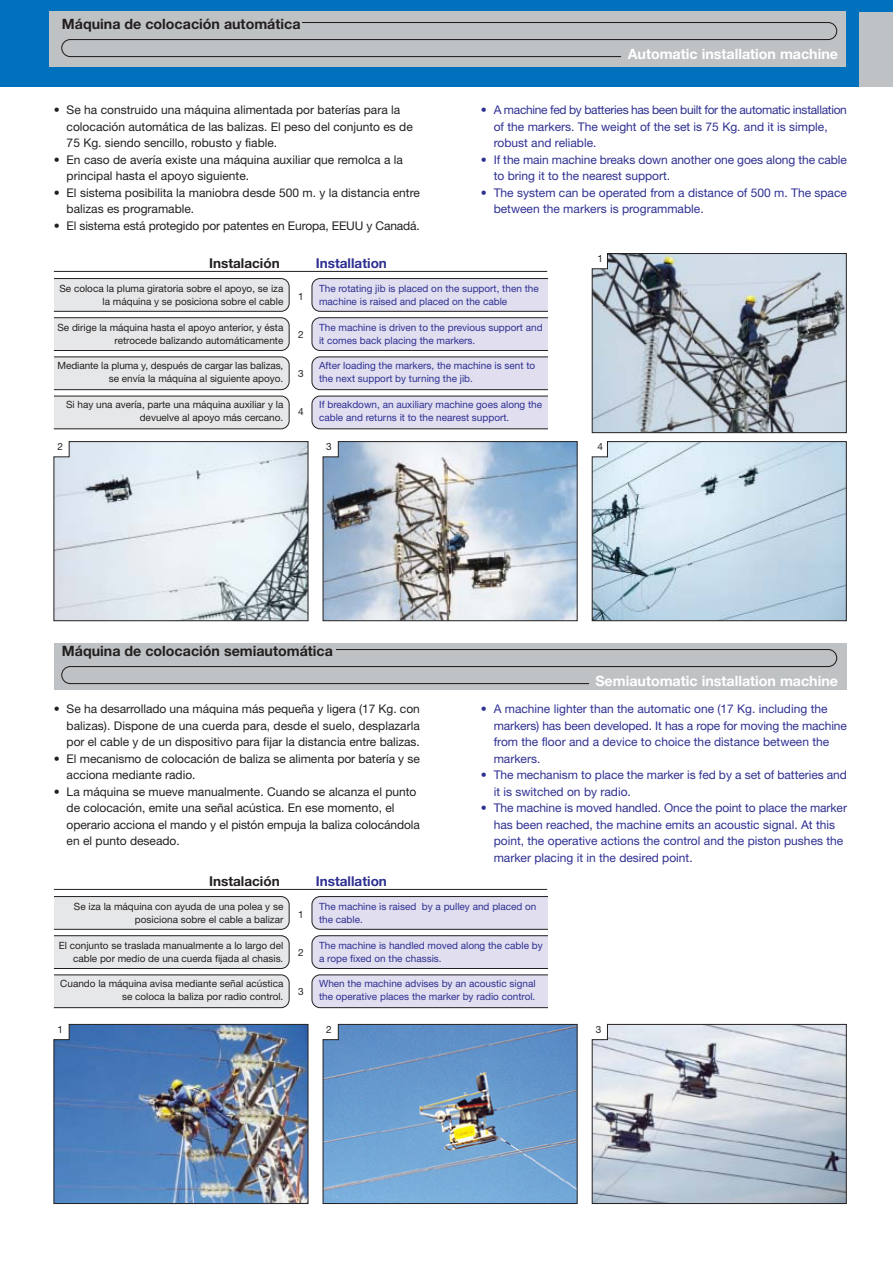
<style>
.page{position:relative;width:893px;height:1263px;background:#fff}
.page>*{position:absolute;margin:0;border:0;box-sizing:border-box;transform-origin:0 0}
.t1{font:700 14.25px "Helvetica Neue";color:#231f20}
.t2{font:700 14.25px "Helvetica Neue";color:#fff}
.t3{font:700 13.5px "Helvetica Neue";color:#2e3092}
.t4{font:700 13.5px "Helvetica Neue";color:#231f20}
.t5{font:12px/16.5px "Helvetica Neue";color:#231f20}
.t6{font:12px/16.5px "Helvetica Neue";color:#2e3092}
.t7{font:12px/16.5px "Helvetica Neue";letter-spacing:-.025em;color:#2e3092}
.t8{font:10.05px/12.9px "Helvetica Neue";color:#231f20;text-align:right}
.t9{font:10.05px/12.9px "Helvetica Neue";color:#2e3092}
</style>
<div class="page">
<div style="left:6px;top:0;width:886px;height:87px;background:#0071bc"></div>
<div style="left:0;top:0;width:13px;height:87px;background:#0071bc"></div>
<div style="left:49px;top:12px;width:797px;height:55px;background:#bfc2c4"></div>
<svg style="left:61px;top:22px;width:776px;height:36px"></svg>
<svg style="left:591px;top:1024px;width:256px;height:180px;background:#bdc5d0"></svg>
<svg style="left:322px;top:1024px;width:256px;height:180px;background:#6f9bc7"></svg>
<img style="left:53px;top:1024px;width:256px;height:180px">
<div style="left:54px;top:643px;width:792px;height:46px;background:#bfc2c4"></div>
<svg style="left:61px;top:649px;width:776px;height:36px"></svg>
<svg style="left:311px;top:896px;width:237px;height:112px;background:#d8d6e5"></svg>
<svg style="left:53px;top:896px;width:237px;height:112px;background:#dedfe0"></svg>
<hr style="left:54px;top:889px;width:493px;height:1px;background:#231f20">
<svg style="left:591px;top:441px;width:256px;height:181px;background:#c0d4e1"></svg>
<img style="left:322px;top:441px;width:256px;height:181px">
<svg style="left:53px;top:441px;width:256px;height:181px;background:#d6dee4"></svg>
<svg style="left:591px;top:253px;width:256px;height:181px;background:#a5afb8"></svg>
<svg style="left:311px;top:278px;width:237px;height:152px;background:#d8d7e5"></svg>
<svg style="left:53px;top:278px;width:237px;height:152px;background:#dedfe0"></svg>
<hr style="left:54px;top:271px;width:493px;height:1px;background:#231f20">
<div style="left:859px;top:12px;width:33px;height:75px;background:#bfc2c4"></div>
<p class="t1" style="left:62px;top:19px;width:240px">Máquina de colocación automática</p>
<p class="t5" style="left:67px;top:103px;width:348px;text-indent:-13px">• Se ha construido una máquina alimentada por baterías para la colocación automática de las balizas. El peso del conjunto es de<br>75 Kg. siendo sencillo, robusto y fiable.</p>
<p class="t5" style="left:67px;top:153px;width:338px;text-indent:-13px">• En caso de avería existe una máquina auxiliar que remolca a la principal hasta el apoyo siguiente.</p>
<p class="t5" style="left:67px;top:186px;width:355px;text-indent:-13px">• El sistema posibilita la maniobra desde 500 m. y la distancia entre balizas es programable.</p>
<p class="t5" style="left:54px;top:219px;width:367px">• El sistema está protegido por patentes en Europa, EEUU y Canadá.</p>
<p class="t2" style="left:627px;top:48px;width:212px">Automatic installation machine</p>
<p class="t7" style="left:493px;top:103px;width:355px;text-indent:-13px">• A machine fed by batteries has been built for the automatic installation of the markers. The weight of the set is 75 Kg. and it is simple, robust and reliable.</p>
<p class="t6" style="left:493px;top:153px;width:355px;text-indent:-13px">• If the main machine breaks down another one goes along the cable to bring it to the nearest support.</p>
<p class="t6" style="left:493px;top:186px;width:355px;text-indent:-13px">• The system can be operated from a distance of 500 m. The space between the markers is programmable.</p>
<p class="t4" style="left:209px;top:258px;width:72px">Instalación</p>
<p class="t3" style="left:316px;top:258px;width:73px">Installation</p>
<p class="t8" style="left:298px;top:291px;width:7px">1</p>
<p class="t8" style="left:298px;top:329px;width:7px">2</p>
<p class="t8" style="left:298px;top:367px;width:7px">3</p>
<p class="t8" style="left:298px;top:406px;width:7px">4</p>
<p class="t8" style="left:59px;top:283px;width:225px">Se coloca la pluma giratoria sobre el apoyo, se iza la máquina y se posiciona sobre el cable</p>
<p class="t8" style="left:58px;top:322px;width:227px">Se dirige la máquina hasta el apoyo anterior, y ésta retrocede balizando automáticamente</p>
<p class="t8" style="left:58px;top:360px;width:227px">Mediante la pluma y, después de cargar las balizas, se envía la máquina al siguiente apoyo.</p>
<p class="t8" style="left:66px;top:399px;width:219px">Si hay una avería, parte una máquina auxiliar y la devuelve al apoyo más cercano.</p>
<p class="t9" style="left:319px;top:283px;width:221px">The rotating jib is placed on the support, then the machine is raised and placed on the cable</p>
<p class="t9" style="left:319px;top:322px;width:225px">The machine is driven to the previous support and it comes back placing the markers.</p>
<p class="t9" style="left:319px;top:360px;width:217px">After loading the markers, the machine is sent to the next support by turning the jib.</p>
<p class="t9" style="left:319px;top:399px;width:224px">If breakdown, an auxiliary machine goes along the cable and returns it to the nearest support.</p>
<p class="t8" style="left:597px;top:253px;width:7px">1</p>
<p class="t8" style="left:58px;top:441px;width:7px">2</p>
<p class="t8" style="left:326px;top:441px;width:7px">3</p>
<p class="t8" style="left:597px;top:441px;width:7px">4</p>
<p class="t1" style="left:62px;top:646px;width:272px">Máquina de colocación semiautomática</p>
<p class="t5" style="left:67px;top:702px;width:355px;text-align:justify;text-indent:-13px">• Se ha desarrollado una máquina más pequeña y ligera (17 Kg. con balizas). Dispone de una cuerda para, desde el suelo, desplazarla por el cable y de un dispositivo para fijar la distancia entre balizas.</p>
<p class="t5" style="left:67px;top:751px;width:355px;text-indent:-13px">• El mecanismo de colocación de baliza se alimenta por batería y se acciona mediante radio.</p>
<p class="t5" style="left:67px;top:784px;width:355px;text-indent:-13px">• La máquina se mueve manualmente. Cuando se alcanza el punto de colocación, emite una señal acústica. En ese momento, el operario acciona el mando y el pistón empuja la baliza colocándola en el punto deseado.</p>
<p class="t2" style="left:595px;top:675px;width:244px">Semiautomatic installation machine</p>
<p class="t6" style="left:493px;top:702px;width:355px;text-indent:-13px">• A machine lighter than the automatic one (17 Kg. including the markers) has been developed. It has a rope for moving the machine from the floor and a device to choice the distance between the markers.</p>
<p class="t6" style="left:493px;top:768px;width:355px;text-indent:-13px">• The mechanism to place the marker is fed by a set of batteries and it is switched on by radio.</p>
<p class="t6" style="left:493px;top:801px;width:355px;text-indent:-13px">• The machine is moved handled. Once the point to place the marker has been reached, the machine emits an acoustic signal. At this point, the operative actions the control and the piston pushes the marker placing it in the desired point.</p>
<p class="t4" style="left:209px;top:876px;width:72px">Instalación</p>
<p class="t3" style="left:316px;top:876px;width:73px">Installation</p>
<p class="t8" style="left:298px;top:909px;width:7px">1</p>
<p class="t8" style="left:298px;top:947px;width:7px">2</p>
<p class="t8" style="left:298px;top:985px;width:7px">3</p>
<p class="t8" style="left:74px;top:901px;width:211px">Se iza la máquina con ayuda de una polea y se posiciona sobre el cable a balizar</p>
<p class="t8" style="left:59px;top:940px;width:226px">El conjunto se traslada manualmente a lo largo del cable por medio de una cuerda fijada al chasis.</p>
<p class="t8" style="left:60px;top:978px;width:225px">Cuando la máquina avisa mediante señal acústica se coloca la baliza por radio control.</p>
<p class="t9" style="left:319px;top:901px;width:219px">The machine is raised by a pulley and placed on the cable.</p>
<p class="t9" style="left:319px;top:940px;width:225px">The machine is handled moved along the cable by a rope fixed on the chassis.</p>
<p class="t9" style="left:319px;top:978px;width:218px">When the machine advises by an acoustic signal the operative places the marker by radio control.</p>
<p class="t8" style="left:58px;top:1024px;width:7px">1</p>
<p class="t8" style="left:326px;top:1024px;width:7px">2</p>
<p class="t8" style="left:596px;top:1024px;width:7px">3</p>
</div>
